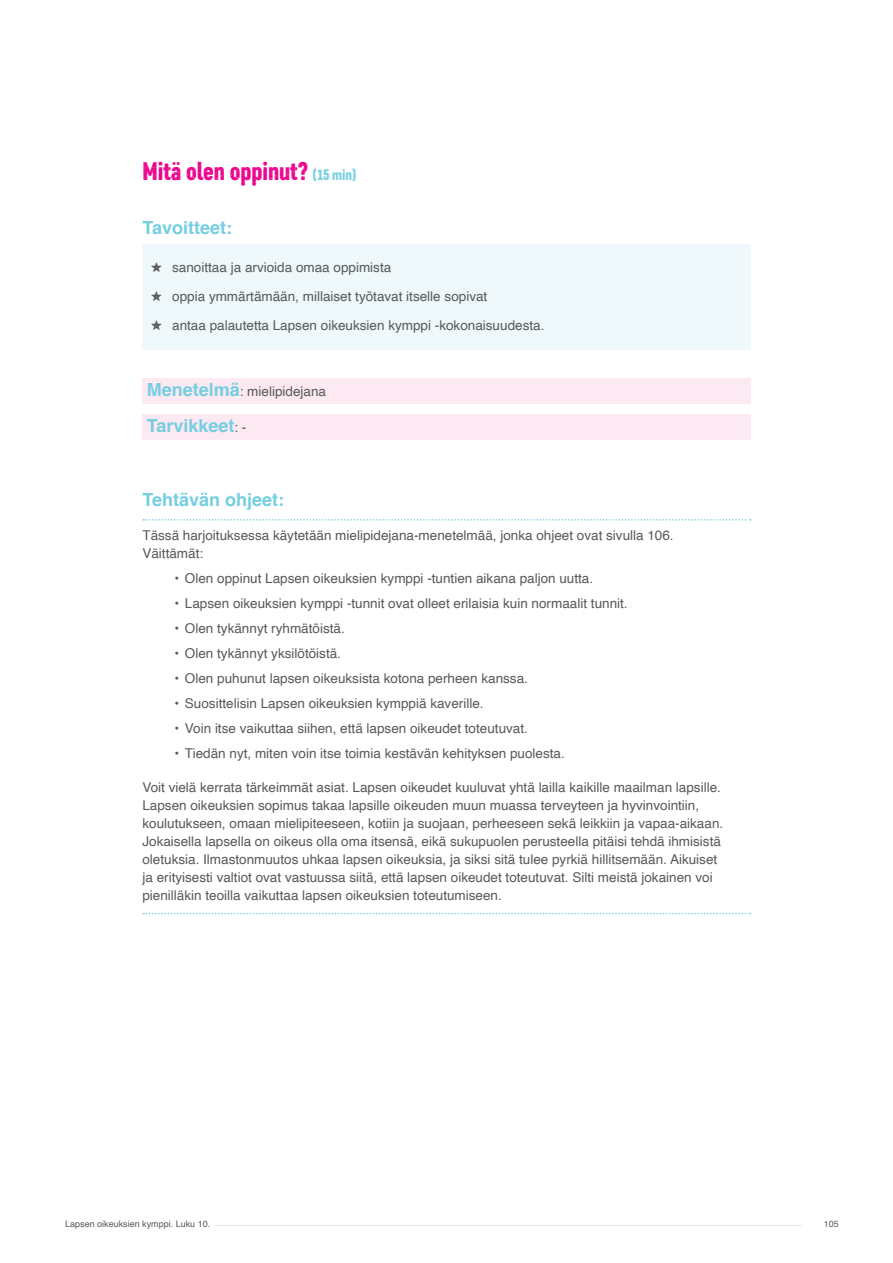
<style>
.page{position:relative;width:893px;height:1263px;background:#fff}
.page>*{position:absolute;margin:0;border:0;box-sizing:border-box;transform-origin:0 0}
.t1{font:25.5px "Core Paint B3";color:#ec008c}
.t2{font:700 18px "Helvetica";color:#74cee2}
.t3{font:13.5px/18px "Helvetica";color:#58595b}
.t4{font:9px "Helvetica";color:#58595b}
.s1{font-size:15px;color:#74cee2}
.s2{font-family:"Veneer Extras"}
.s3{font-weight:700;font-size:18px;color:#74cee2}
.s4{font-weight:400;font-size:13.5px;color:#58595b}
</style>
<div class="page">
<div style="left:142px;top:245px;width:608px;height:46px;background:#eff8fa"></div>
<div style="left:142px;top:274px;width:608px;height:46px;background:#eff8fa"></div>
<div style="left:142px;top:303px;width:608px;height:47px;background:#eff8fa"></div>
<div style="left:142px;top:378px;width:608px;height:25px;background:#fde9f1"></div>
<div style="left:142px;top:414px;width:608px;height:25px;background:#fde9f1"></div>
<svg style="left:143px;top:519px;width:608px;height:2px"></svg>
<svg style="left:143px;top:913px;width:608px;height:1px"></svg>
<hr style="left:215px;top:1225px;width:587px;height:1px;background:#e6e7e8">
<h1 class="t1" style="left:142px;top:155px;width:215px">Mitä olen oppinut? <span class="s1">(15 min)</span></h1>
<h2 class="t2" style="left:142px;top:213px;width:91px">Tavoitteet:</h2>
<p class="t3" style="left:151px;top:253px;width:395px;line-height:29.2px"><span class="s2">y</span> sanoittaa ja arvioida omaa oppimista<br><span class="s2">y</span> oppia ymmärtämään, millaiset työtavat itselle sopivat<br><span class="s2">y</span> antaa palautetta Lapsen oikeuksien kymppi -kokonaisuudesta.</p>
<p class="t3" style="left:147px;top:383px;width:181px"><span class="s3">Menetelmä</span>: mielipidejana</p>
<h2 class="t2" style="left:147px;top:411px;width:101px">Tarvikkeet<span class="s4">: -</span></h2>
<h2 class="t2" style="left:142px;top:485px;width:143px">Tehtävän ohjeet:</h2>
<p class="t3" style="left:142px;top:527px;width:533px">Tässä harjoituksessa käytetään mielipidejana-menetelmää, jonka ohjeet ovat sivulla 106.<br>Väittämät:</p>
<p class="t3" style="left:174px;top:570px;width:420px">• Olen oppinut Lapsen oikeuksien kymppi -tuntien aikana paljon uutta.</p>
<p class="t3" style="left:174px;top:595px;width:455px">• Lapsen oikeuksien kymppi -tunnit ovat olleet erilaisia kuin normaalit tunnit.</p>
<p class="t3" style="left:174px;top:620px;width:172px">• Olen tykännyt ryhmätöistä.</p>
<p class="t3" style="left:174px;top:645px;width:168px">• Olen tykännyt yksilötöistä.</p>
<p class="t3" style="left:174px;top:670px;width:355px">• Olen puhunut lapsen oikeuksista kotona perheen kanssa.</p>
<p class="t3" style="left:174px;top:695px;width:311px">• Suosittelisin Lapsen oikeuksien kymppiä kaverille.</p>
<p class="t3" style="left:174px;top:720px;width:355px">• Voin itse vaikuttaa siihen, että lapsen oikeudet toteutuvat.</p>
<p class="t3" style="left:174px;top:745px;width:392px">• Tiedän nyt, miten voin itse toimia kestävän kehityksen puolesta.</p>
<p class="t3" style="left:142px;top:779px;width:582px">Voit vielä kerrata tärkeimmät asiat. Lapsen oikeudet kuuluvat yhtä lailla kaikille maailman lapsille.<br>Lapsen oikeuksien sopimus takaa lapsille oikeuden muun muassa terveyteen ja hyvinvointiin, koulutukseen, omaan mielipiteeseen, kotiin ja suojaan, perheeseen sekä leikkiin ja vapaa-aikaan.<br>Jokaisella lapsella on oikeus olla oma itsensä, eikä sukupuolen perusteella pitäisi tehdä ihmisistä oletuksia. Ilmastonmuutos uhkaa lapsen oikeuksia, ja siksi sitä tulee pyrkiä hillitsemään. Aikuiset ja erityisesti valtiot ovat vastuussa siitä, että lapsen oikeudet toteutuvat. Silti meistä jokainen voi pienilläkin teoilla vaikuttaa lapsen oikeuksien toteutumiseen.</p>
<p class="t4" style="left:65px;top:1217px;width:147px">Lapsen oikeuksien kymppi. Luku 10.</p>
<p class="t4" style="left:824px;top:1217px;width:17px">105</p>
</div>
